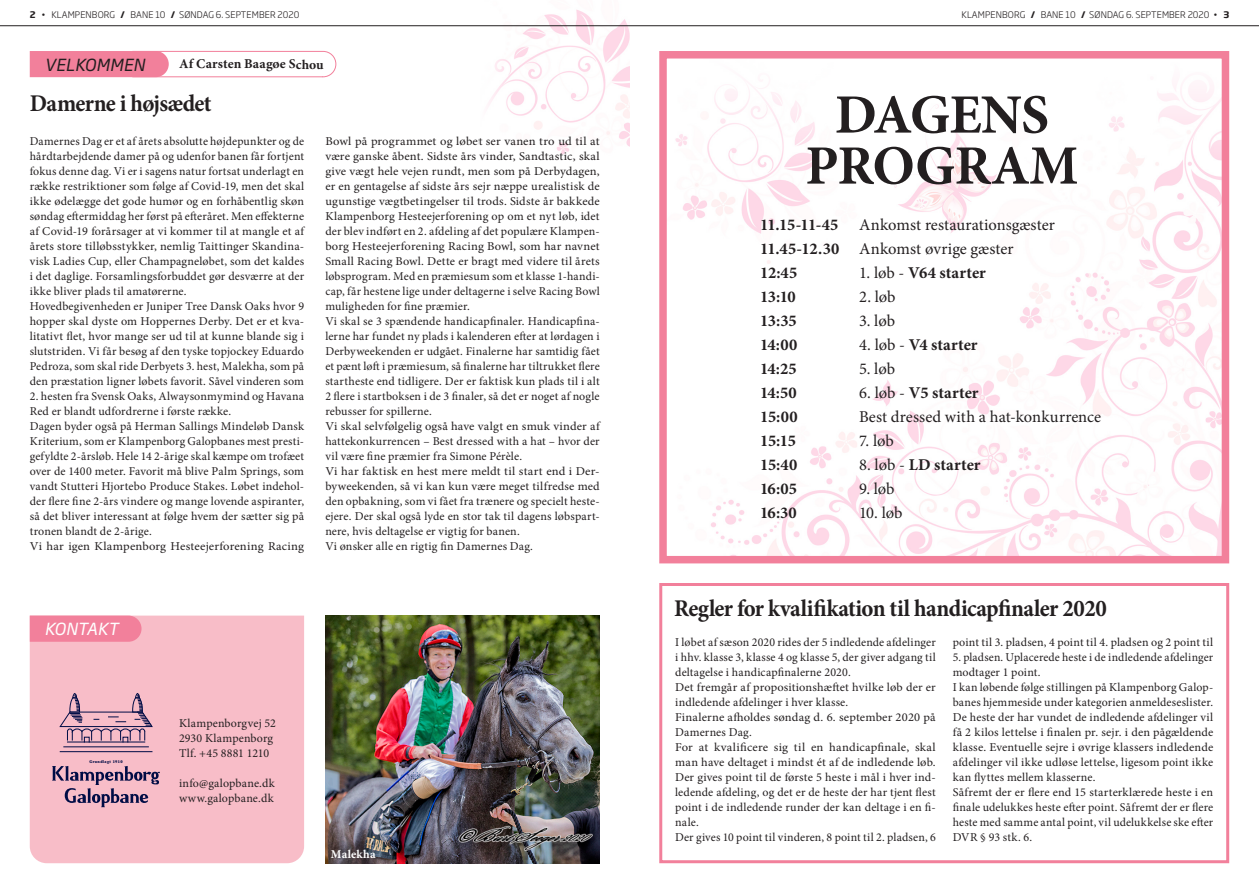
<style>
.page{position:relative;width:1259px;height:893px;background:#fff}
.page>*{position:absolute;margin:0;border:0;box-sizing:border-box;transform-origin:0 0}
.Rubrik{font:700 55.5px/51px "Minion Pro";letter-spacing:-.015em;color:#231f20;text-align:center}
.Brød{font:700 24px "Minion Pro";letter-spacing:-.025em;color:#231f20;scale:.95 1}
.Tips_brødtekst{font:16.5px "Minion Pro";color:#231f20}
.Tips_brødtekst-2{font:700 16.5px "Minion Pro";letter-spacing:-.005em;color:#231f20}
.t1{font:italic 16.5px "Soho Gothic Pro";letter-spacing:.015em;color:#231f20}
.t2{font:italic 16.5px "Soho Gothic Pro";letter-spacing:.015em;color:#fff}
.Tips_brødtekst-3{font:700 13.5px "Minion Pro";letter-spacing:.015em;color:#231f20}
.Brødtekst_Klampenbor{font:12px/15px "Minion Pro";letter-spacing:.01em;color:#231f20;text-align:justify}
.Brødtekst_Klampenbor-2{font:12px/15px "Minion Pro";letter-spacing:.01em;color:#231f20;text-align:justify;scale:1.05 1}
.Brødtekst_Klampenbor-3{font:12px/15px "Minion Pro";letter-spacing:.01em;color:#231f20;text-align:justify;scale:1.04 1}
.Brødtekst_Klampenbor-4{font:700 12px "Minion Pro";letter-spacing:.015em;color:#fff}
.t3{font:300 9px "Soho Gothic Pro";letter-spacing:.015em;color:#231f20}
.t4{font:700 4.35px "Spinoza Pro";letter-spacing:.08em;color:#000c45}
.s1{font-weight:700}
.s2{font-weight:400}
</style>
<div class="page">
<svg style="left:30px;top:51px;width:307px;height:27px"></svg>
<div style="left:30px;top:616px;width:274px;height:247px;background:#f8bdc8"></div>
<div style="left:30px;top:616px;width:111px;height:26px;background:#f2809b"></div>
<hr style="left:67px;top:742px;width:78px;height:1px;background:#000c45">
<hr style="left:64px;top:746px;width:84px;height:1px;background:#000c45">
<hr style="left:60px;top:751px;width:92px;height:1px;background:#000c45">
<svg style="left:52px;top:766px;width:108px;height:41px;background:#ba91a7"></svg>
<svg style="left:59px;top:693px;width:94px;height:49px;background:#d1a1b3"></svg>
<img style="left:480px;top:9px;width:149px;height:146px">
<img style="left:675px;top:85px;width:545px;height:469px">
<div style="left:659px;top:51px;width:570px;height:512px;border:8px solid #f2809b"></div>
<div style="left:659px;top:583px;width:570px;height:280px;border:3px solid #f2809b"></div>
<img style="left:325px;top:616px;width:275px;height:247px">
<hr style="left:0;top:25px;width:1259px;height:1px;background:#231f20">
<p class="t3" style="left:30px;top:7px;width:271px"><span class="s1">2</span> • KLAMPENBORG <span class="s1">/</span> BANE 10 <span class="s1">/</span> SØNDAG 6. SEPTEMBER 2020</p>
<p class="t3" style="left:961px;top:7px;width:269px">KLAMPENBORG <span class="s1">/</span> BANE 10 <span class="s1">/</span> SØNDAG 6. SEPTEMBER 2020 • <span class="s1">3</span></p>
<p class="t1" style="left:44px;top:52px;width:102px">VELKOMMEN</p>
<p class="Tips_brødtekst-3" style="left:179px;top:54px;width:146px">Af Carsten Baagøe Schou</p>
<p class="Brød" style="left:30px;top:86px;width:193px">Damerne i højsædet</p>
<p class="Brødtekst_Klampenbor" style="left:30px;top:134px;width:276px">Damernes Dag er et af årets absolutte højdepunkter og de hårdtarbejdende damer på og udenfor banen får fortjent fokus denne dag. Vi er i sagens natur fortsat underlagt en række restriktioner som følge af Covid-19, men det skal ikke ødelægge det gode humør og en forhåbentlig skøn søndag eftermiddag her først på efteråret. Men effekterne af Covid-19 forårsager at vi kommer til at mangle et af årets store tilløbsstykker, nemlig Taittinger Skandina&shy;visk Ladies Cup, eller Champagneløbet, som det kaldes i det daglige. Forsamlingsforbuddet gør desværre at der ikke bliver plads til amatørerne.</p>
<p class="Brødtekst_Klampenbor" style="left:30px;top:299px;width:276px">Hovedbegivenheden er Juniper Tree Dansk Oaks hvor 9 hopper skal dyste om Hoppernes Derby. Det er et kva&shy;litativt flet, hvor mange ser ud til at kunne blande sig i slutstriden. Vi får besøg af den tyske topjockey Eduardo Pedroza, som skal ride Derbyets 3. hest, Malekha, som på den præstation ligner løbets favorit. Såvel vinderen som</p>
<p class="Brødtekst_Klampenbor" style="left:30px;top:389px;width:276px">2. hesten fra Svensk Oaks, Alwaysonmymind og Havana<br>Red er blandt udfordrerne i første række.</p>
<p class="Brødtekst_Klampenbor" style="left:30px;top:419px;width:276px">Dagen byder også på Herman Sallings Mindeløb Dansk Kriterium, som er Klampenborg Galopbanes mest presti&shy;gefyldte 2-årsløb. Hele 14 2-årige skal kæmpe om trofæet over de 1400 meter. Favorit må blive Palm Springs, som vandt Stutteri Hjortebo Produce Stakes. Løbet indehol&shy;der flere fine 2-års vindere og mange lovende aspiranter, så det bliver interessant at følge hvem der sætter sig på tronen blandt de 2-årige.</p>
<p class="Brødtekst_Klampenbor-2" style="left:30px;top:539px;width:263px">Vi har igen Klampenborg Hesteejerforening Racing</p>
<p class="Brødtekst_Klampenbor-2" style="left:325px;top:134px;width:263px">Bowl på programmet og løbet ser vanen tro ud til at være ganske åbent. Sidste års vinder, Sandtastic, skal give vægt hele vejen rundt, men som på Derbydagen, er en gentagelse af sidste års sejr næppe urealistisk de ugunstige vægtbetingelser til trods. Sidste år bakkede Klampenborg Hesteejerforening op om et nyt løb, idet der blev indført en 2. afdeling af det populære Klampen&shy;borg Hesteejerforening Racing Bowl, som har navnet Small Racing Bowl. Dette er bragt med videre til årets løbsprogram. Med en præmiesum som et klasse 1-handi&shy;cap, får hestene lige under deltagerne i selve Racing Bowl muligheden for fine præmier.</p>
<p class="Brødtekst_Klampenbor" style="left:325px;top:314px;width:276px">Vi skal se 3 spændende handicapfinaler. Handicapfina&shy;lerne har fundet ny plads i kalenderen efter at lørdagen i Derbyweekenden er udgået. Finalerne har samtidig fået et pænt løft i præmiesum, så finalerne har tiltrukket flere startheste end tidligere. Der er faktisk kun plads til i alt 2 flere i startboksen i de 3 finaler, så det er noget af nogle rebusser for spillerne.</p>
<p class="Brødtekst_Klampenbor-3" style="left:325px;top:419px;width:265px">Vi skal selvfølgelig også have valgt en smuk vinder af hattekonkurrencen – Best dressed with a hat – hvor der vil være fine præmier fra Simone Pérèle.</p>
<p class="Brødtekst_Klampenbor-2" style="left:325px;top:464px;width:263px">Vi har faktisk en hest mere meldt til start end i Der&shy;byweekenden, så vi kan kun være meget tilfredse med den opbakning, som vi fået fra trænere og specielt heste&shy;ejere. Der skal også lyde en stor tak til dagens løbspart&shy;nere, hvis deltagelse er vigtig for banen.</p>
<p class="Brødtekst_Klampenbor" style="left:325px;top:539px;width:209px">Vi ønsker alle en rigtig fin Damernes Dag.</p>
<p class="t2" style="left:44px;top:616px;width:75px">KONTAKT</p>
<p class="t4" style="left:90px;top:759px;width:35px">Grundlagt 1910</p>
<p class="Brødtekst_Klampenbor" style="left:179px;top:716px;width:98px">Klampenborgvej 52</p>
<p class="Brødtekst_Klampenbor" style="left:179px;top:731px;width:96px">2930 Klampenborg</p>
<p class="Brødtekst_Klampenbor" style="left:179px;top:746px;width:92px">Tlf. +45 8881 1210</p>
<p class="Brødtekst_Klampenbor" style="left:179px;top:776px;width:97px">info@galopbane.dk</p>
<p class="Brødtekst_Klampenbor" style="left:179px;top:791px;width:96px">www.galopbane.dk</p>
<p class="Brødtekst_Klampenbor-4" style="left:331px;top:846px;width:46px">Malekha</p>
<p class="Rubrik" style="left:805px;top:89px;width:275px">DAGENS<br>PROGRAM</p>
<p class="Tips_brødtekst" style="left:760px;top:214px;width:296px"><span class="s1">11.15-11-45</span> Ankomst restaurationsgæster</p>
<p class="Tips_brødtekst" style="left:760px;top:238px;width:255px"><span class="s1">11.45-12.30</span> Ankomst øvrige gæster</p>
<p class="Tips_brødtekst-2" style="left:760px;top:261px;width:39px">12:45</p>
<p class="Tips_brødtekst-2" style="left:859px;top:261px;width:128px"><span class="s2">1. løb -</span> V64 starter</p>
<p class="Tips_brødtekst-2" style="left:760px;top:285px;width:37px">13:10</p>
<p class="Tips_brødtekst" style="left:859px;top:286px;width:38px">2. løb</p>
<p class="Tips_brødtekst-2" style="left:760px;top:309px;width:38px">13:35</p>
<p class="Tips_brødtekst" style="left:859px;top:310px;width:38px">3. løb</p>
<p class="Tips_brødtekst-2" style="left:760px;top:333px;width:39px">14:00</p>
<p class="Tips_brødtekst-2" style="left:859px;top:333px;width:120px"><span class="s2">4. løb -</span> V4 starter</p>
<p class="Tips_brødtekst-2" style="left:760px;top:357px;width:38px">14:25</p>
<p class="Tips_brødtekst" style="left:859px;top:358px;width:38px">5. løb</p>
<p class="Tips_brødtekst-2" style="left:760px;top:381px;width:38px">14:50</p>
<p class="Tips_brødtekst-2" style="left:859px;top:381px;width:121px"><span class="s2">6. løb -</span> V5 starter</p>
<p class="Tips_brødtekst-2" style="left:760px;top:405px;width:39px">15:00</p>
<p class="Tips_brødtekst" style="left:859px;top:406px;width:244px">Best dressed with a hat-konkurrence</p>
<p class="Tips_brødtekst-2" style="left:760px;top:429px;width:37px">15:15</p>
<p class="Tips_brødtekst" style="left:859px;top:430px;width:36px">7. løb</p>
<p class="Tips_brødtekst-2" style="left:760px;top:453px;width:39px">15:40</p>
<p class="Tips_brødtekst-2" style="left:859px;top:453px;width:123px"><span class="s2">8. løb -</span> LD starter</p>
<p class="Tips_brødtekst-2" style="left:760px;top:477px;width:39px">16:05</p>
<p class="Tips_brødtekst" style="left:859px;top:478px;width:37px">9. løb</p>
<p class="Tips_brødtekst-2" style="left:760px;top:501px;width:38px">16:30</p>
<p class="Tips_brødtekst" style="left:859px;top:502px;width:45px">10. løb</p>
<p class="Brød" style="left:674px;top:592px;width:457px">Regler for kvalifikation til handicapfinaler 2020</p>
<p class="Brødtekst_Klampenbor" style="left:675px;top:635px;width:262px">I løbet af sæson 2020 rides der 5 indledende afdelinger i hhv. klasse 3, klasse 4 og klasse 5, der giver adgang til deltagelse i handicapfinalerne 2020.</p>
<p class="Brødtekst_Klampenbor" style="left:675px;top:680px;width:262px">Det fremgår af propositionshæftet hvilke løb der er indledende afdelinger i hver klasse.</p>
<p class="Brødtekst_Klampenbor-3" style="left:675px;top:710px;width:252px">Finalerne afholdes søndag d. 6. september 2020 på<br>Damernes Dag.</p>
<p class="Brødtekst_Klampenbor-2" style="left:675px;top:740px;width:250px">For at kvalificere sig til en handicapfinale, skal man have deltaget i mindst ét af de indledende løb.<br>Der gives point til de første 5 heste i mål i hver ind&shy;ledende afdeling, og det er de heste der har tjent flest point i de indledende runder der kan deltage i en fi&shy;nale.</p>
<p class="Brødtekst_Klampenbor" style="left:675px;top:830px;width:262px">Der gives 10 point til vinderen, 8 point til 2. pladsen, 6</p>
<p class="Brødtekst_Klampenbor" style="left:952px;top:635px;width:262px">point til 3. pladsen, 4 point til 4. pladsen og 2 point til</p>
<p class="Brødtekst_Klampenbor" style="left:952px;top:650px;width:262px">5. pladsen. Uplacerede heste i de indledende afdelinger modtager 1 point.</p>
<p class="Brødtekst_Klampenbor" style="left:952px;top:680px;width:262px">I kan løbende følge stillingen på Klampenborg Galop&shy;banes hjemmeside under kategorien anmeldeseslister.</p>
<p class="Brødtekst_Klampenbor" style="left:952px;top:710px;width:262px">De heste der har vundet de indledende afdelinger vil få 2 kilos lettelse i finalen pr. sejr. i den pågældende klasse. Eventuelle sejre i øvrige klassers indledende afdelinger vil ikke udløse lettelse, ligesom point ikke kan flyttes mellem klasserne.</p>
<p class="Brødtekst_Klampenbor" style="left:952px;top:785px;width:262px">Såfremt der er flere end 15 starterklærede heste i en finale udelukkes heste efter point. Såfremt der er flere heste med samme antal point, vil udelukkelse ske efter DVR § 93 stk. 6.</p>
</div>
